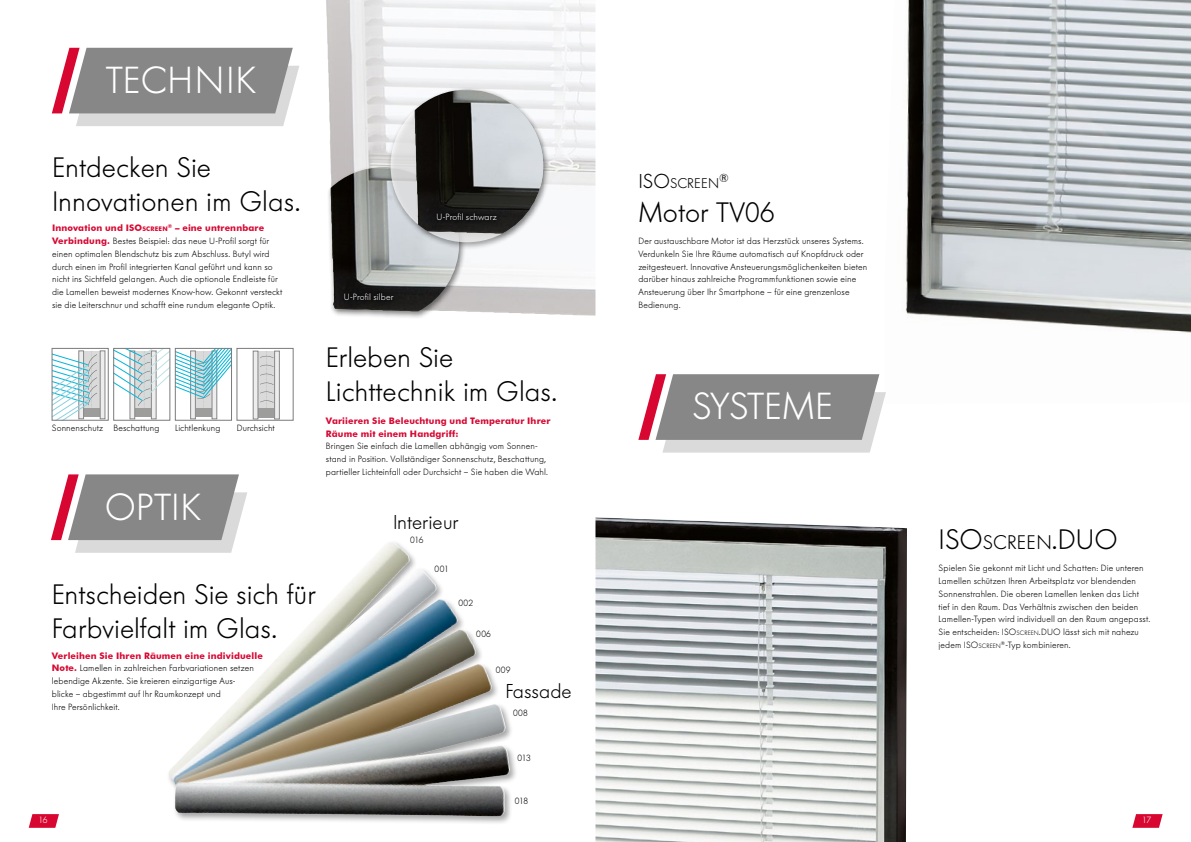
<style>
.page{position:relative;width:1191px;height:842px;background:#fff}
.page>*{position:absolute;margin:0;border:0;box-sizing:border-box;transform-origin:0 0}
.t1{font:300 37.5px "Futura BQ";color:#fff}
.t2{font:300 37.5px "Futura BQ";letter-spacing:.02em;color:#fff}
.t3{font:300 28px/33.6px "Futura BQ";color:#000}
.t4{font:300 20px "Futura BQ";color:#000}
.t5{font:300 14px "Futura BQ";letter-spacing:.02em;color:#000}
.t6{font:300 11.6px "Futura BQ";color:#000}
.t7{font:300 9px/12.8px "Futura BQ";letter-spacing:.01em;color:#000}
.t8{font:700 9px/12.8px "Futura BT";letter-spacing:.015em;color:#d70731}
.t9{font:300 9px "Futura BQ";letter-spacing:.01em;color:#fff}
.s1{font-size:6.3px}
.s2{font-family:"Futura BT";font-weight:700;color:#d70731}
.s3{font-size:20px}
.s4{font-size:19.6px}
</style>
<div class="page">
<svg style="left:29px;top:814px;width:30px;height:14px"></svg>
<svg style="left:1132px;top:814px;width:30px;height:14px"></svg>
<img style="left:905px;top:0;width:286px;height:333px">
<img style="left:595px;top:517px;width:312px;height:325px">
<div style="left:84px;top:408px;width:16px;height:9px;background:#9d9d9c"></div>
<div style="left:84px;top:351px;width:16px;height:57px;background:#dadada"></div>
<div style="left:100px;top:351px;width:5px;height:68px;background:#ededed"></div>
<div style="left:100px;top:351px;width:5px;height:68px;border:1px solid #878787"></div>
<svg style="left:54px;top:350px;width:43px;height:68px"></svg>
<div style="left:52px;top:348px;width:56px;height:72px;border:1px solid #7c7b7b"></div>
<div style="left:196px;top:408px;width:16px;height:9px;background:#9d9d9c"></div>
<hr style="left:191px;top:351px;width:4px;height:68px;background:#ededed">
<div style="left:190px;top:351px;width:5px;height:68px;border:1px solid #878787"></div>
<div style="left:212px;top:351px;width:5px;height:68px;background:#ededed"></div>
<div style="left:212px;top:351px;width:5px;height:68px;border:1px solid #878787"></div>
<div style="left:175px;top:348px;width:57px;height:72px;border:1px solid #7c7b7b"></div>
<div style="left:258px;top:408px;width:17px;height:9px;background:#9d9d9c"></div>
<div style="left:258px;top:351px;width:17px;height:57px;background:#dadada"></div>
<div style="left:253px;top:351px;width:5px;height:68px;background:#ededed"></div>
<div style="left:253px;top:351px;width:5px;height:68px;border:1px solid #878787"></div>
<hr style="left:275px;top:351px;width:4px;height:68px;background:#ededed">
<div style="left:274px;top:351px;width:5px;height:68px;border:1px solid #878787"></div>
<svg style="left:260px;top:351px;width:14px;height:57px"></svg>
<div style="left:237px;top:348px;width:56px;height:72px;border:1px solid #7c7b7b"></div>
<div style="left:135px;top:408px;width:16px;height:9px;background:#9d9d9c"></div>
<div style="left:130px;top:351px;width:5px;height:68px;background:#ededed"></div>
<div style="left:130px;top:351px;width:5px;height:68px;border:1px solid #878787"></div>
<div style="left:151px;top:351px;width:5px;height:68px;background:#ededed"></div>
<div style="left:151px;top:351px;width:5px;height:68px;border:1px solid #878787"></div>
<svg style="left:115px;top:348px;width:116px;height:60px"></svg>
<div style="left:113px;top:348px;width:57px;height:72px;border:1px solid #7c7b7b"></div>
<svg style="left:52px;top:48px;width:247px;height:78px;background:#a39c9d"></svg>
<svg style="left:638px;top:374px;width:248px;height:79px;background:#a49d9f"></svg>
<img style="left:326px;top:0;width:269px;height:316px">
<div style="left:326px;top:164px;width:140px;height:155px;background:#000;opacity:.5"></div>
<img style="left:330px;top:167px;width:129px;height:144px">
<div style="left:386px;top:87px;width:164px;height:163px;background:#000;opacity:.5"></div>
<svg style="left:390px;top:90px;width:153px;height:152px;background:#dcdddd"></svg>
<img style="left:414px;top:90px;width:129px;height:144px">
<div style="left:166px;top:539px;width:352px;height:285px;background:#000;opacity:.35"></div>
<img style="left:168px;top:541px;width:342px;height:276px">
<svg style="left:51px;top:474px;width:196px;height:79px;background:#a89fa1"></svg>
<div style="left:338px;top:288px;width:61px;height:18px;background:#131212"></div>
<div style="left:431px;top:208px;width:71px;height:19px;background:#151414"></div>
<h1 class="t2" style="left:106px;top:58px;width:151px">TECHNIK</h1>
<h2 class="t3" style="left:52px;top:151px;width:250px">Entdecken Sie<br>Innovationen im Glas.</h2>
<p class="t8" style="left:52px;top:222px;width:213px">Innovation und ISO<span class="s1">SCREEN</span><sup>®</sup> – eine untrennbare</p>
<p class="t7" style="left:52px;top:235px;width:232px"><span class="s2">Verbindung.</span> Bestes Beispiel: das neue U-Profil sorgt für einen optimalen Blendschutz bis zum Abschluss. Butyl wird durch einen im Profil integrierten Kanal geführt und kann so nicht ins Sichtfeld gelangen. Auch die optionale Endleiste für die Lamellen beweist modernes Know-how. Gekonnt versteckt sie die Leiterschnur und schafft eine rundum elegante Optik.</p>
<p class="t9" style="left:344px;top:291px;width:51px">U-Profil silber</p>
<p class="t9" style="left:436px;top:212px;width:62px">U-Profil schwarz</p>
<p class="t7" style="left:52px;top:422px;width:109px">Sonnenschutz Beschattung</p>
<p class="t7" style="left:175px;top:422px;width:47px">Lichtlenkung</p>
<p class="t7" style="left:237px;top:422px;width:40px">Durchsicht</p>
<h1 class="t1" style="left:105px;top:485px;width:98px">OPTIK</h1>
<h2 class="t3" style="left:52px;top:578px;width:265px">Entscheiden Sie sich für<br>Farbvielfalt im Glas.</h2>
<p class="t8" style="left:52px;top:649px;width:212px">Verleihen Sie Ihren Räumen eine individuelle</p>
<p class="t7" style="left:52px;top:662px;width:203px"><span class="s2">Note.</span> Lamellen in zahlreichen Farbvariationen setzen lebendige Akzente. Sie kreieren einzigartige Aus&shy;blicke – abgestimmt auf Ihr Raumkonzept und<br>Ihre Persönlichkeit.</p>
<h2 class="t3" style="left:326px;top:341px;width:233px">Erleben Sie<br>Lichttechnik im Glas.</h2>
<p class="t8" style="left:326px;top:414px;width:226px">Variieren Sie Beleuchtung und Temperatur Ihrer<br>Räume mit einem Handgriff:</p>
<p class="t7" style="left:326px;top:440px;width:224px">Bringen Sie einfach die Lamellen abhängig vom Sonnen&shy;stand in Position. Vollständiger Sonnenschutz, Beschattung, partieller Lichteinfall oder Durchsicht – Sie haben die Wahl.</p>
<h3 class="t4" style="left:393px;top:510px;width:67px">Interieur</h3>
<p class="t7" style="left:410px;top:534px;width:15px">016</p>
<p class="t7" style="left:434px;top:563px;width:16px">001</p>
<p class="t7" style="left:458px;top:597px;width:16px">002</p>
<p class="t7" style="left:476px;top:627px;width:16px">006</p>
<p class="t7" style="left:496px;top:664px;width:16px">009</p>
<h3 class="t4" style="left:505px;top:679px;width:68px">Fassade</h3>
<p class="t7" style="left:513px;top:706px;width:16px">008</p>
<p class="t7" style="left:517px;top:752px;width:15px">013</p>
<p class="t7" style="left:514px;top:795px;width:15px">018</p>
<h3 class="t5" style="left:638px;top:175px;width:82px"><span class="s3">ISO</span>SCREEN</h3>
<p class="t6" style="left:719px;top:171px;width:11px">®</p>
<h2 class="t3" style="left:638px;top:196px;width:138px">Motor TV06</h2>
<p class="t7" style="left:638px;top:235px;width:230px">Der austauschbare Motor ist das Herzstück unseres Systems.<br>Verdunkeln Sie Ihre Räume automatisch auf Knopfdruck oder zeitgesteuert. Innovative Ansteuerungsmöglichenkeiten bieten darüber hinaus zahlreiche Programmfunktionen sowie eine Ansteuerung über Ihr Smartphone – für eine grenzenlose Bedienung.</p>
<h1 class="t1" style="left:692px;top:384px;width:141px">SYSTEME</h1>
<h2 class="t3" style="left:938px;top:523px;width:181px">ISO<span class="s4">SCREEN</span>.DUO</h2>
<p class="t7" style="left:938px;top:562px;width:213px">Spielen Sie gekonnt mit Licht und Schatten: Die unteren Lamellen schützen Ihren Arbeitsplatz vor blendenden Sonnenstrahlen. Die oberen Lamellen lenken das Licht tief in den Raum. Das Verhältnis zwischen den beiden Lamellen-Typen wird individuell an den Raum angepasst.<br>Sie entscheiden: ISO<span class="s1">SCREEN</span>.DUO lässt sich mit nahezu jedem ISO<span class="s1">SCREEN</span><sup>®</sup>-Typ kombinieren.</p>
<p class="t9" style="left:38px;top:815px;width:10px">16</p>
<p class="t9" style="left:1142px;top:815px;width:10px">17</p>
</div>
